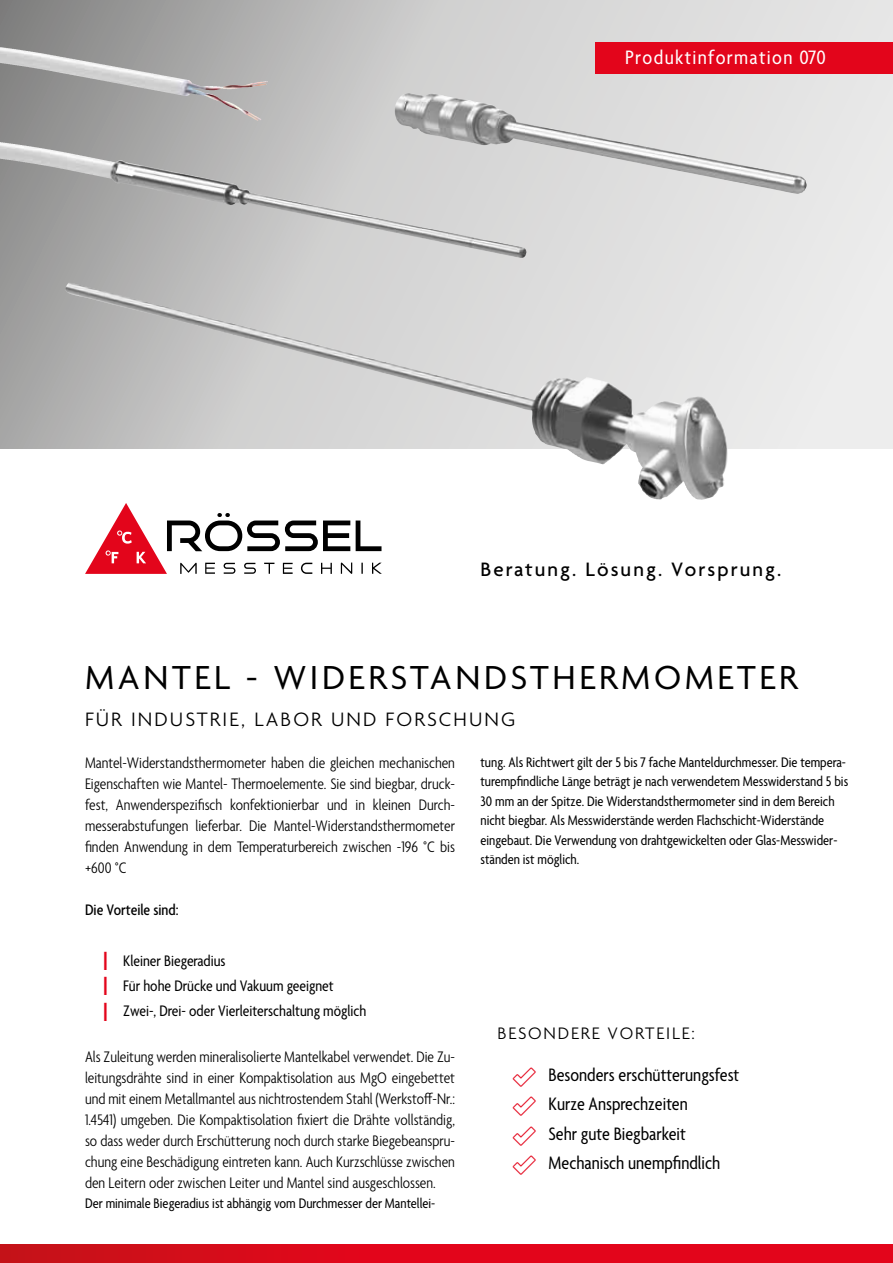
<style>
.page{position:relative;width:893px;height:1263px;background:#fff}
.page>*{position:absolute;margin:0;border:0;box-sizing:border-box;transform-origin:0 0}
.t1{font:36px "Agenda";letter-spacing:.1em;color:#000}
.t2{font:300 21px "Agenda";letter-spacing:.1em;color:#000}
.t3{font:500 21px "Agenda";letter-spacing:.1em;color:#000}
.t4{font:condensed 21px "Agenda";letter-spacing:.06em;color:#fff;scale:1.05 1}
.t5{font:condensed 19.5px/29.5px "Agenda";color:#000}
.t6{font:300 18px "Agenda";letter-spacing:.1em;color:#000}
.t7{font:300 condensed 16.5px/21px "Agenda";color:#000;text-align:justify}
.t8{font:condensed 16.5px/25.2px "Agenda";color:#000}
.t9{font:500 condensed 16.5px "Agenda";color:#000}
.t10{font:condensed 15px/19.5px "Agenda";color:#000}
.s1{font-stretch:normal;font-size:28.5px;color:#e3051b}
</style>
<div class="page">
<div style="left:0;top:1245px;width:893px;height:18px;background:linear-gradient(to right,#ce0f19,#eb011c)"></div>
<svg style="left:85px;top:503px;width:297px;height:71px"></svg>
<svg style="left:0;top:0;width:893px;height:448px;background:#c9c9c9"></svg>
<img style="left:68px;top:293px;width:660px;height:207px">
<div style="left:595px;top:43px;width:298px;height:31px;background:#e3051b"></div>
<img style="left:0;top:47px;width:239px;height:63px">
<img style="left:394px;top:93px;width:413px;height:101px">
<p class="t4" style="left:625px;top:46px;width:193px">Produktinformation 070</p>
<p class="t3" style="left:480px;top:558px;width:302px">Beratung. Lösung. Vorsprung.</p>
<h1 class="t1" style="left:85px;top:658px;width:714px">MANTEL - WIDERSTANDSTHERMOMETER</h1>
<p class="t2" style="left:85px;top:708px;width:432px">FÜR INDUSTRIE, LABOR UND FORSCHUNG</p>
<p class="t7" style="left:85px;top:753px;width:371px">Mantel-Widerstandsthermometer haben die gleichen mechanischen Eigenschaften wie Mantel- Thermoelemente. Sie sind biegbar, druck&shy;fest, Anwenderspezifisch konfektionierbar und in kleinen Durch&shy;messerabstufungen lieferbar. Die Mantel-Widerstandsthermometer finden Anwendung in dem Temperaturbereich zwischen -196 °C bis +600 °C</p>
<p class="t9" style="left:85px;top:901px;width:95px">Die Vorteile sind:</p>
<p class="t8" style="left:102px;top:949px;width:266px"><span class="s1">I</span> Kleiner Biegeradius<br><span class="s1">I</span> Für hohe Drücke und Vakuum geeignet<br><span class="s1">I</span> Zwei-, Drei- oder Vierleiterschaltung möglich</p>
<p class="t7" style="left:85px;top:1047px;width:371px">Als Zuleitung werden mineralisolierte Mantelkabel verwendet. Die Zu&shy;leitungsdrähte sind in einer Kompaktisolation aus MgO eingebettet und mit einem Metallmantel aus nichtrostendem Stahl (Werkstoff-Nr.:<br>1.4541) umgeben. Die Kompaktisolation fixiert die Drähte vollständig, so dass weder durch Erschütterung noch durch starke Biegebeanspru&shy;chung eine Beschädigung eintreten kann. Auch Kurzschlüsse zwischen den Leitern oder zwischen Leiter und Mantel sind ausgeschlossen.</p>
<p class="t10" style="left:85px;top:1194px;width:352px">Der minimale Biegeradius ist abhängig vom Durchmesser der Mantellei-</p>
<p class="t10" style="left:480px;top:753px;width:369px">tung. Als Richtwert gilt der 5 bis 7 fache Manteldurchmesser. Die tempera&shy;turempfindliche Länge beträgt je nach verwendetem Messwiderstand 5 bis 30 mm an der Spitze. Die Widerstandsthermometer sind in dem Bereich nicht biegbar. Als Messwiderstände werden Flachschicht-Widerstände eingebaut. Die Verwendung von drahtgewickelten oder Glas-Messwider&shy;ständen ist möglich.</p>
<p class="t6" style="left:497px;top:1023px;width:199px">BESONDERE VORTEILE:</p>
<p class="t5" style="left:549px;top:1061px;width:192px">Besonders erschütterungsfest<br>Kurze Ansprechzeiten<br>Sehr gute Biegbarkeit<br>Mechanisch unempfindlich</p>
</div>
